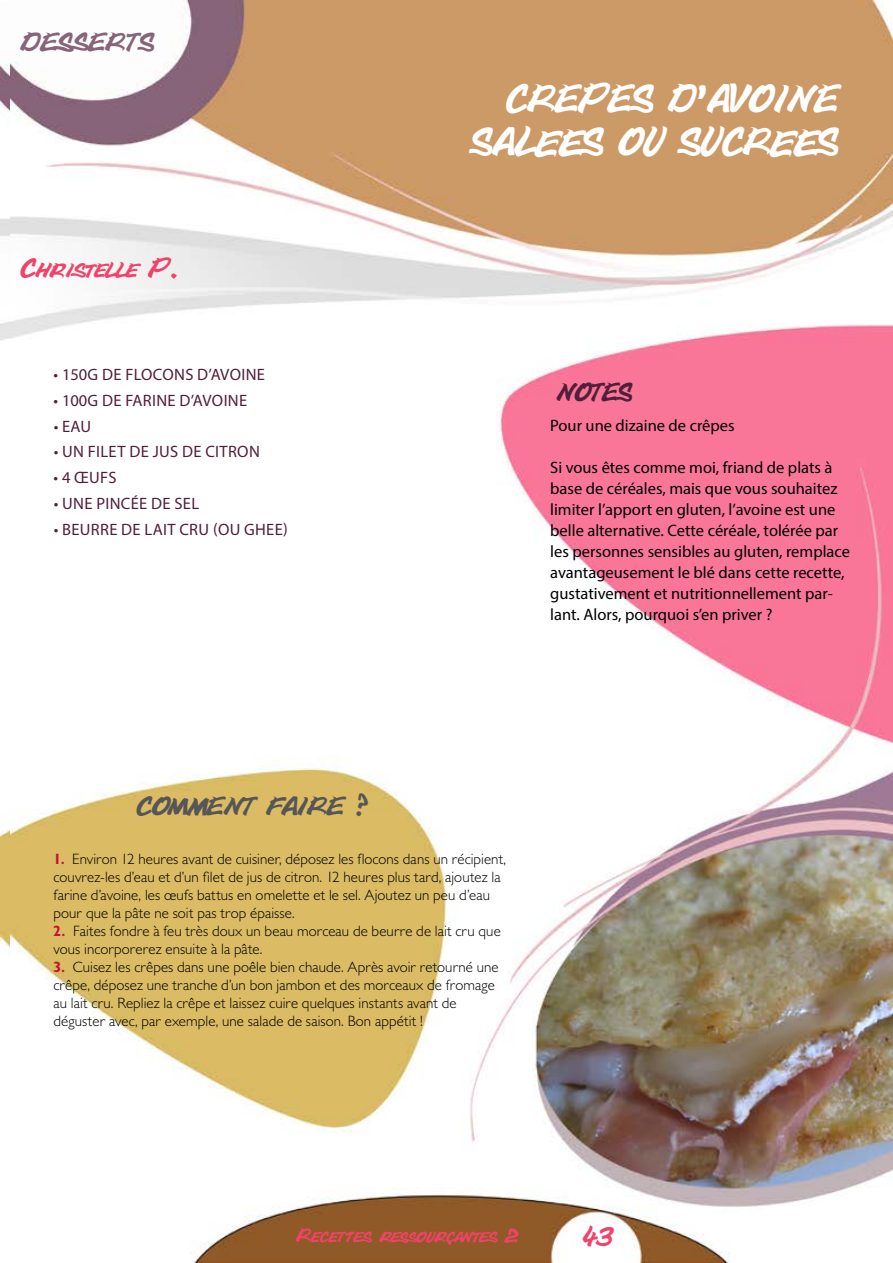
<style>
.page{position:relative;width:893px;height:1263px;background:#fff}
.page>*{position:absolute;margin:0;border:0;box-sizing:border-box;transform-origin:0 0}
.t1{font:36px "Bottle Depot";color:#fff;scale:.93 1}
.t2{font:24px "Bottle Depot";color:#565656}
.t3{font:24px "Bottle Depot";color:#876479}
.t4{font:24px "Bottle Depot";color:#f24269}
.t5{font:24px "Bottle Depot";color:#511f3a;scale:.93 1}
.t6{font:18px "Bottle Depot";color:#f24269}
.t7{font:16.5px/21px "Myriad Pro";color:#000}
.t8{font:16.5px "Myriad Pro";letter-spacing:.015em;color:#511f3a}
.t9{font:300 15px/18px "Gill Sans MT Pro";letter-spacing:.005em;color:#000}
.s1{font-weight:700;font-stretch:condensed;color:#c4122f}
</style>
<div class="page">
<img style="left:11px;top:0;width:882px;height:1263px">
<h2 class="t3" style="left:21px;top:19px;width:135px">DESSERTS</h2>
<h2 class="t3" style="left:21px;top:24px;width:18px">DESSERTS</h2>
<h2 class="t4" style="left:21px;top:250px;width:159px">Christelle P.</h2>
<p class="t8" style="left:54px;top:364px;width:83px">• 150g de flocons</p>
<p class="t8" style="left:197px;top:364px;width:24px">d’avoine</p>
<p class="t8" style="left:54px;top:390px;width:81px">• 100g de farine</p>
<p class="t8" style="left:179px;top:390px;width:24px">d’avoine</p>
<p class="t8" style="left:54px;top:416px;width:28px">• Eau</p>
<p class="t8" style="left:54px;top:442px;width:43px">• Un filet</p>
<p class="t8" style="left:129px;top:442px;width:33px">de jus</p>
<p class="t8" style="left:182px;top:442px;width:34px">de citron</p>
<p class="t8" style="left:54px;top:467px;width:46px">• 4 œufs</p>
<p class="t8" style="left:54px;top:493px;width:52px">• Une pinc</p>
<p class="t8" style="left:131px;top:493px;width:53px">éede sel</p>
<p class="t8" style="left:54px;top:519px;width:28px">• Beurre</p>
<p class="t8" style="left:121px;top:519px;width:32px">de lait</p>
<p class="t8" style="left:179px;top:519px;width:11px">cru</p>
<p class="t8" style="left:213px;top:519px;width:42px">(ou ghee</p>
<p class="t8" style="left:283px;top:519px;width:6px">)</p>
<h2 class="t2" style="left:137px;top:788px;width:89px">COMMENT</h2>
<h2 class="t2" style="left:267px;top:788px;width:15px">FAIRE</h2>
<h2 class="t2" style="left:355px;top:788px;width:15px">?</h2>
<h2 class="t2" style="left:137px;top:797px;width:234px">COMMENT FAIRE ?</h2>
<h1 class="t1" style="left:506px;top:72px;width:28px">CREPES</h1>
<h1 class="t1" style="left:669px;top:72px;width:113px">D’AVOINE</h1>
<h1 class="t1" style="left:472px;top:115px;width:27px">SALEE</h1>
<h1 class="t1" style="left:583px;top:115px;width:132px">s OU SUCREE</h1>
<h1 class="t1" style="left:818px;top:115px;width:24px">s</h1>
<h2 class="t5" style="left:557px;top:374px;width:18px">NOTES</h2>
<h2 class="t5" style="left:564px;top:374px;width:83px">NOTES</h2>
<p class="t7" style="left:550px;top:415px;width:186px">Pour une dizaine de crêpes</p>
<p class="t7" style="left:550px;top:457px;width:301px">Si vous êtes comme moi, friand de plats à base de céréales, mais que vous souhaitez limiter l’apport en gluten, l’avoine est une belle alternative. Cette céréale, tolérée par les personnes sensibles au gluten, remplace avantageusement le blé dans cette recette, gustativement et nutritionnellement par&shy;lant. Alors, pourquoi s’en priver ?</p>
<p class="t9" style="left:54px;top:850px;width:454px"><span class="s1">1.</span> Environ 12 heures avant de cuisiner, déposez les flocons dans un récipient, couvrez-les d’eau et d’un filet de jus de citron. 12 heures plus tard, ajoutez la farine d’avoine, les œufs battus en omelette et le sel. Ajoutez un peu d’eau pour que la pâte ne soit pas trop épaisse.</p>
<p class="t9" style="left:54px;top:922px;width:449px"><span class="s1">2.</span> Faites fondre à feu très doux un beau morceau de beurre de lait cru que vous incorporerez ensuite à la pâte.</p>
<p class="t9" style="left:54px;top:958px;width:447px"><span class="s1">3.</span> Cuisez les crêpes dans une poêle bien chaude. Après avoir retourné une crêpe, déposez une tranche d’un bon jambon et des morceaux de fromage au lait cru. Repliez la crêpe et laissez cuire quelques instants avant de déguster avec, par exemple, une salade de saison. Bon appétit !</p>
<p class="t6" style="left:297px;top:1222px;width:224px">Recettes ressourçantes 2</p>
<h2 class="t4" style="left:584px;top:1218px;width:32px">43</h2>
<p class="t6" style="left:338px;top:1220px;width:18px">t</p>
<p class="t6" style="left:400px;top:1220px;width:21px">s</p>
<h2 class="t4" style="left:572px;top:1218px;width:32px">43</h2>
</div>
